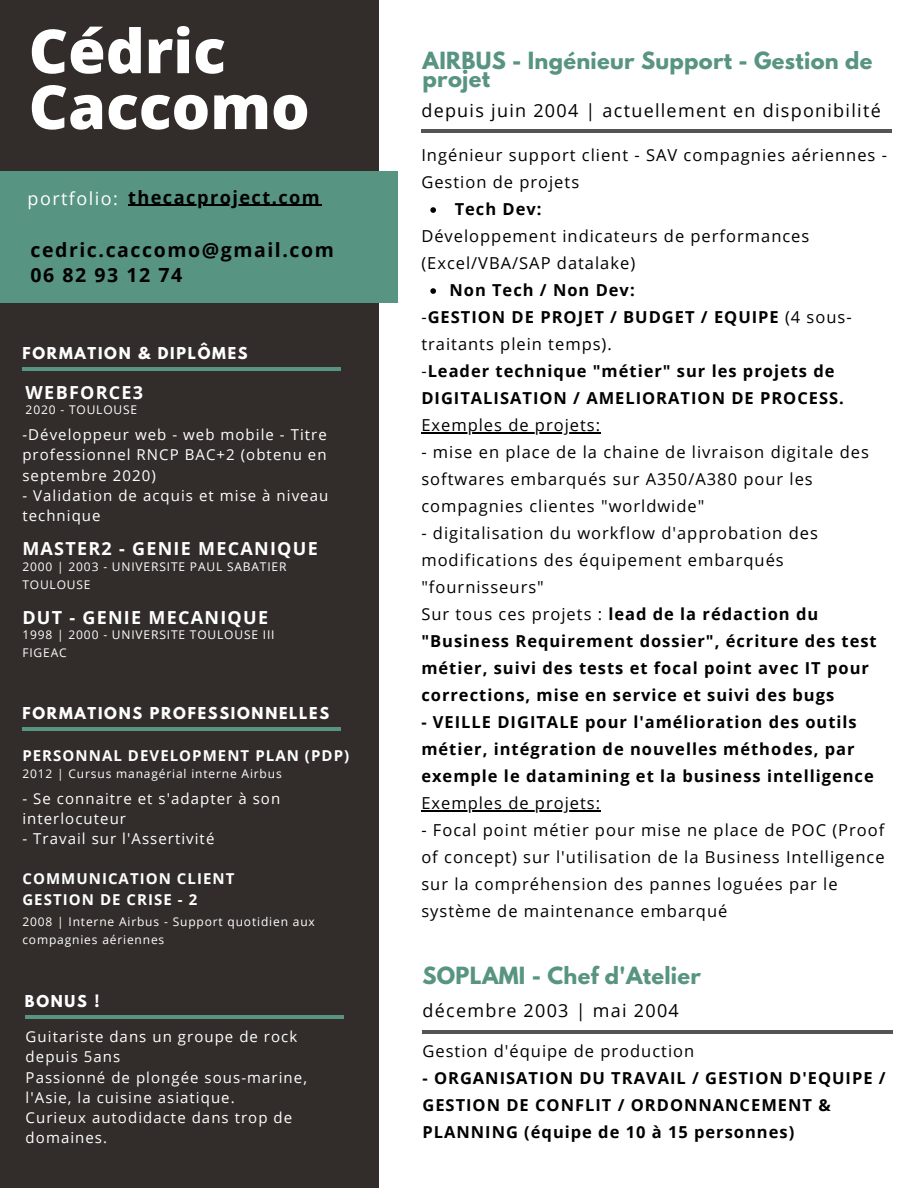
<style>
.page{position:relative;width:918px;height:1188px;background:#fff}
.page>*{position:absolute;margin:0;border:0;box-sizing:border-box;transform-origin:0 0}
.t1{font:800 60.75px "Open Sans";color:#fff}
.t2{font:700 21px/18px "League Spartan";letter-spacing:.015em;color:#589482}
.t3{font:700 19.5px "Open Sans";letter-spacing:.08em;color:#000}
.t4{font:700 18.15px "Open Sans";letter-spacing:.08em;color:#000}
.t5{font:18px "Open Sans";letter-spacing:.07em;color:#000}
.t6{font:700 18px "Open Sans";letter-spacing:.07em;color:#fff}
.t7{font:18px "Open Sans";letter-spacing:.08em;color:#fff}
.t8{font:16.5px/27px "Open Sans";letter-spacing:.06em;color:#000}
.t9{font:700 16.5px/27px "Open Sans";letter-spacing:.06em;color:#000}
.t10{font:15px/20.2px "Open Sans";letter-spacing:.07em;color:#fff}
.t11{font:700 15px "Open Sans";letter-spacing:.07em;color:#fff}
.t12{font:700 14.55px "League Spartan";letter-spacing:.12em;color:#fff}
.t13{font:12px/18px "Open Sans";letter-spacing:.07em;color:#fff}
.s1{font-weight:700}
.s2{font-weight:400}
</style>
<div class="page">
<div style="left:0;top:0;width:379px;height:1188px;background:#322d2a"></div>
<hr style="left:22px;top:367px;width:319px;height:4px;background:#589482">
<div style="left:0;top:171px;width:398px;height:131px;background:#589482"></div>
<hr style="left:22px;top:727px;width:319px;height:4px;background:#589482">
<hr style="left:421px;top:130px;width:471px;height:3px;background:#545454">
<svg style="left:430px;top:207px;width:6px;height:6px"></svg>
<svg style="left:430px;top:288px;width:6px;height:6px"></svg>
<hr style="left:421px;top:432px;width:180px;height:1px;background:#000">
<hr style="left:421px;top:810px;width:180px;height:1px;background:#000">
<hr style="left:423px;top:1030px;width:470px;height:3px;background:#545454">
<hr style="left:25px;top:1016px;width:318px;height:3px;background:#589482">
<hr style="left:128px;top:205px;width:193px;height:1px;background:#000">
<p class="t1" style="left:29px;top:8px;width:199px">Cédric</p>
<p class="t1" style="left:29px;top:64px;width:283px">Caccomo</p>
<p class="t7" style="left:28px;top:185px;width:92px">portfolio:</p>
<p class="t4" style="left:128px;top:184px;width:193px">thecacproject.com</p>
<p class="t3" style="left:30px;top:237px;width:305px">cedric.caccomo@gmail.com</p>
<p class="t3" style="left:30px;top:261px;width:153px">06 82 93 12 74</p>
<p class="t12" style="left:22px;top:346px;width:227px">FORMATION &amp; DIPLÔMES</p>
<p class="t6" style="left:26px;top:380px;width:119px">WEBFORCE3</p>
<p class="t13" style="left:26px;top:400px;width:113px">2020 - TOULOUSE</p>
<p class="t10" style="left:22px;top:424px;width:306px;text-align:justify">-Développeur web - web mobile - Titre professionnel RNCP BAC+2 (obtenu en septembre 2020)</p>
<p class="t10" style="left:22px;top:485px;width:307px">- Validation de acquis et mise à niveau technique</p>
<p class="t6" style="left:22px;top:536px;width:297px">MASTER2 - GENIE MECANIQUE</p>
<p class="t13" style="left:22px;top:557px;width:266px">2000 | 2003 - UNIVERSITE PAUL SABATIER<br>TOULOUSE</p>
<p class="t6" style="left:22px;top:604px;width:247px">DUT - GENIE MECANIQUE</p>
<p class="t13" style="left:22px;top:625px;width:254px">1998 | 2000 - UNIVERSITE TOULOUSE III<br>FIGEAC</p>
<p class="t12" style="left:22px;top:706px;width:308px">FORMATIONS PROFESSIONNELLES</p>
<p class="t11" style="left:22px;top:745px;width:328px">PERSONNAL DEVELOPMENT PLAN (PDP)</p>
<p class="t13" style="left:22px;top:764px;width:261px">2012 | Cursus managérial interne Airbus</p>
<p class="t10" style="left:22px;top:788px;width:259px">- Se connaitre et s'adapter à son interlocuteur</p>
<p class="t10" style="left:22px;top:828px;width:194px">- Travail sur l'Assertivité</p>
<p class="t11" style="left:22px;top:868px;width:214px">COMMUNICATION CLIENT</p>
<p class="t11" style="left:22px;top:889px;width:176px">GESTION DE CRISE - 2</p>
<p class="t13" style="left:22px;top:913px;width:294px">2008 | Interne Airbus - Support quotidien aux compagnies aériennes</p>
<p class="t12" style="left:25px;top:994px;width:76px">BONUS !</p>
<p class="t10" style="left:26px;top:1026px;width:273px">Guitariste dans un groupe de rock depuis 5ans</p>
<p class="t10" style="left:26px;top:1067px;width:283px">Passionné de plongée sous-marine, l'Asie, la cuisine asiatique.</p>
<p class="t10" style="left:26px;top:1107px;width:268px">Curieux autodidacte dans trop de domaines.</p>
<p class="t2" style="left:423px;top:54px;width:451px">AIRBUS - Ingénieur Support - Gestion de projet</p>
<p class="t5" style="left:421px;top:98px;width:461px">depuis juin 2004 | actuellement en disponibilité</p>
<p class="t8" style="left:421px;top:141px;width:467px">Ingénieur support client - SAV compagnies aériennes -<br>Gestion de projets</p>
<p class="t8" style="left:421px;top:222px;width:390px">Développement indicateurs de performances (Excel/VBA/SAP datalake)</p>
<p class="t8" style="left:421px;top:303px;width:432px">-<span class="s1">GESTION DE PROJET / BUDGET / EQUIPE</span> (4 sous&shy;traitants plein temps).</p>
<p class="t9" style="left:421px;top:357px;width:424px"><span class="s2">-</span>Leader technique "métier" sur les projets de<br>DIGITALISATION / AMELIORATION DE PROCESS.</p>
<p class="t8" style="left:421px;top:411px;width:180px">Exemples de projets:</p>
<p class="t8" style="left:421px;top:438px;width:449px">- mise en place de la chaine de livraison digitale des softwares embarqués sur A350/A380 pour les compagnies clientes "worldwide"</p>
<p class="t8" style="left:421px;top:519px;width:398px">- digitalisation du workflow d'approbation des modifications des équipement embarqués "fournisseurs"</p>
<p class="t9" style="left:421px;top:600px;width:457px"><span class="s2">Sur tous ces projets :</span> lead de la rédaction du "Business Requirement dossier", écriture des test métier, suivi des tests et focal point avec IT pour corrections, mise en service et suivi des bugs</p>
<p class="t9" style="left:421px;top:708px;width:454px">- VEILLE DIGITALE pour l'amélioration des outils métier, intégration de nouvelles méthodes, par exemple le datamining et la business intelligence</p>
<p class="t8" style="left:421px;top:789px;width:180px">Exemples de projets:</p>
<p class="t8" style="left:421px;top:816px;width:465px">- Focal point métier pour mise ne place de POC (Proof of concept) sur l'utilisation de la Business Intelligence sur la compréhension des pannes loguées par le système de maintenance embarqué</p>
<p class="t9" style="left:455px;top:195px;width:88px">Tech Dev:</p>
<p class="t9" style="left:449px;top:276px;width:187px">Non Tech / Non Dev:</p>
<p class="t2" style="left:422px;top:970px;width:280px">SOPLAMI - Chef d'Atelier</p>
<p class="t5" style="left:423px;top:998px;width:258px">décembre 2003 | mai 2004</p>
<p class="t8" style="left:422px;top:1037px;width:273px">Gestion d'équipe de production</p>
<p class="t9" style="left:422px;top:1064px;width:465px">- ORGANISATION DU TRAVAIL / GESTION D'EQUIPE /<br>GESTION DE CONFLIT / ORDONNANCEMENT &amp;<br>PLANNING (équipe de 10 à 15 personnes)</p>
</div>
